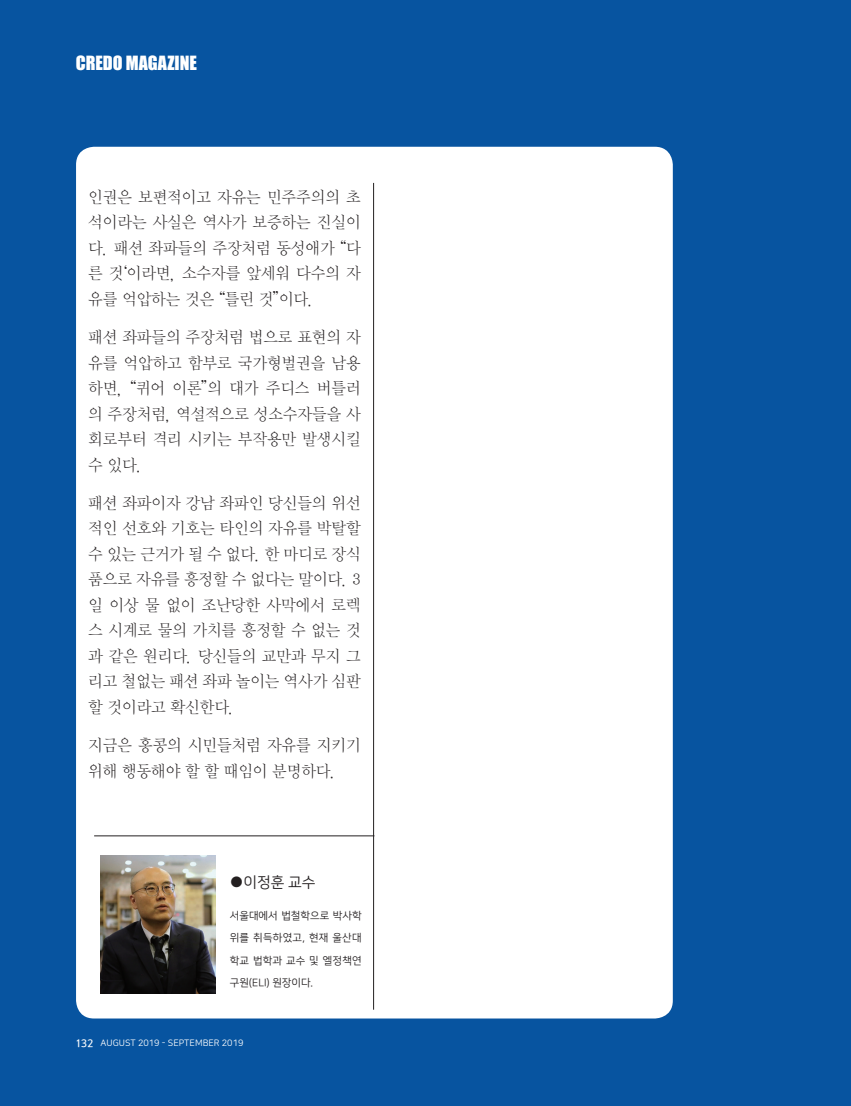
<style>
.page{position:relative;width:851px;height:1106px;background:#fff}
.page>*{position:absolute;margin:0;border:0;box-sizing:border-box;transform-origin:0 0}
.t1{font:18px "Impact";color:#fff}
.t2{font:16.5px/25.5px "KBI Zmjo L";color:#231f20;text-align:justify}
.t3{font:15px "Nanum Square R";color:#231f20}
.t4{font:10.5px/22.5px "Nanum Square R";letter-spacing:.005em;color:#231f20;text-align:justify}
.t5{font:9px "Nanum Square Round R";color:#fff}
.s1{font-family:"KBI Zgo M";font-size:10.5px}
</style>
<div class="page">
<div style="left:0;top:0;width:850px;height:1106px;background:#0754a0"></div>
<div style="left:76px;top:147px;width:596px;height:871px;background:#fff;border-radius:18px"></div>
<img style="left:100px;top:855px;width:115px;height:138px">
<hr style="left:94px;top:835px;width:280px;height:1px;background:#231f20">
<hr style="left:373px;top:183px;width:1px;height:826px;background:#231f20">
<p class="t1" style="left:76px;top:48px;width:123px">CREDO MAGAZINE</p>
<p class="t2" style="left:88px;top:183px;width:274px">인권은 보편적이고 자유는 민주주의의 초 석이라는 사실은 역사가 보증하는 진실이 다. 패션 좌파들의 주장처럼 동성애가 “다 른 것‘이라면, 소수자를 앞세워 다수의 자 유를 억압하는 것은 “틀린 것”이다.</p>
<p class="t2" style="left:88px;top:323px;width:274px">패션 좌파들의 주장처럼 법으로 표현의 자 유를 억압하고 함부로 국가형벌권을 남용 하면, “퀴어 이론”의 대가 주디스 버틀러 의 주장처럼, 역설적으로 성소수자들을 사 회로부터 격리 시키는 부작용만 발생시킬 수 있다.</p>
<p class="t2" style="left:88px;top:489px;width:274px">패션 좌파이자 강남 좌파인 당신들의 위선 적인 선호와 기호는 타인의 자유를 박탈할 수 있는 근거가 될 수 없다. 한 마디로 장식 품으로 자유를 흥정할 수 없다는 말이다. 3 일 이상 물 없이 조난당한 사막에서 로렉 스 시계로 물의 가치를 흥정할 수 없는 것 과 같은 원리다. 당신들의 교만과 무지 그 리고 철없는 패션 좌파 놀이는 역사가 심판 할 것이라고 확신한다.</p>
<p class="t2" style="left:88px;top:731px;width:274px">지금은 홍콩의 시민들처럼 자유를 지키기 위해 행동해야 할 할 때임이 분명하다.</p>
<p class="t3" style="left:230px;top:874px;width:87px">●이정훈 교수</p>
<p class="t4" style="left:230px;top:904px;width:133px">서울대에서 법철학으로 박사학 위를 취득하였고, 현재 울산대 학교 법학과 교수 및 엘정책연 구원(ELI) 원장이다.</p>
<p class="t5" style="left:76px;top:1038px;width:169px"><span class="s1">132</span> AUGUST 2019 - SEPTEMBER 2019</p>
</div>
